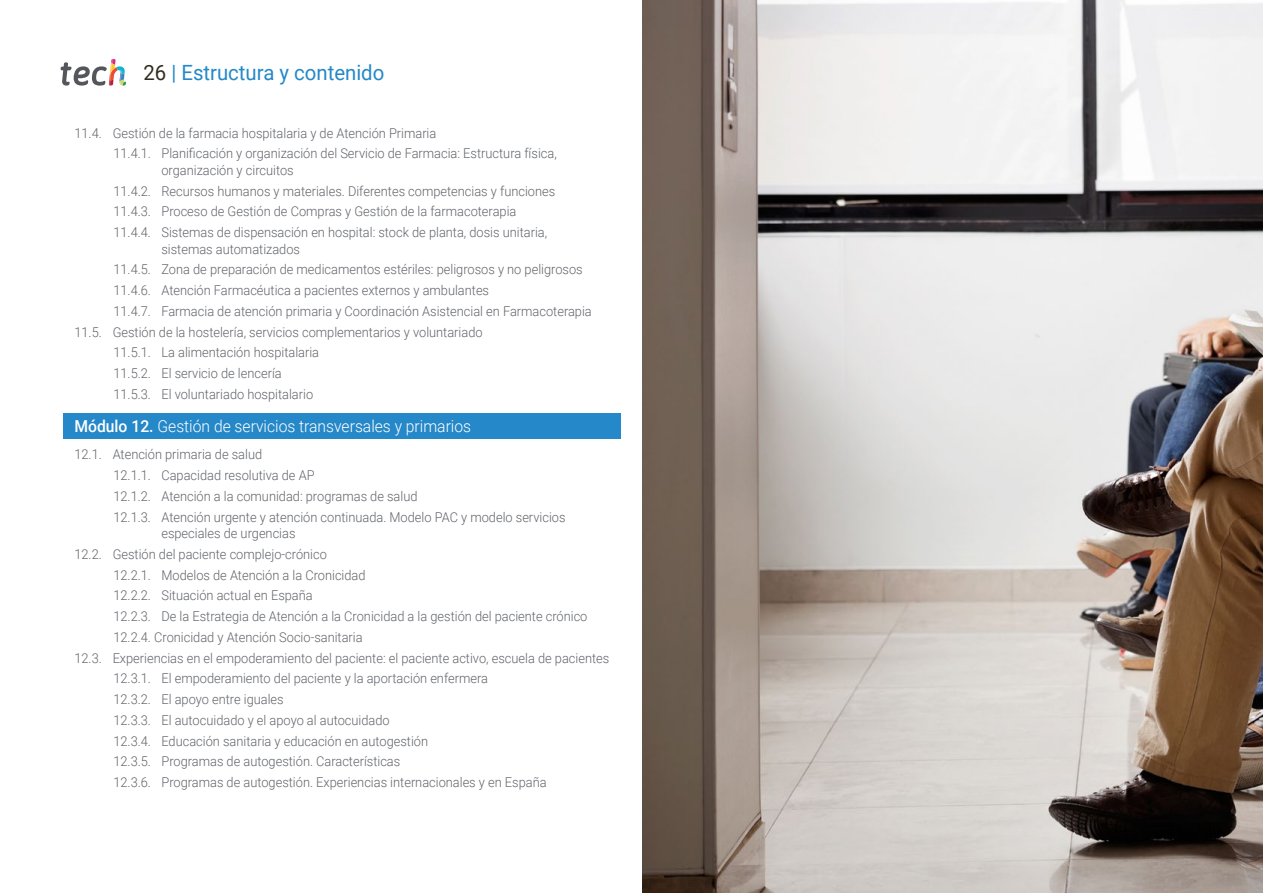
<style>
.page{position:relative;width:1263px;height:893px;background:#fff}
.page>*{position:absolute;margin:0;border:0;box-sizing:border-box;transform-origin:0 0}
.t1{font:21px "Roboto";color:#2488c9}
.t2{font:300 16.5px "Roboto";color:#fff;scale:.95 1}
.t3{font:300 13.5px/20.7px "Roboto";color:#61646a;scale:.95 1}
.s1{color:#312e20}
.s2{font-weight:500}
</style>
<div class="page">
<svg style="left:61px;top:59px;width:65px;height:27px"></svg>
<div style="left:63px;top:413px;width:558px;height:25px;background:#2488c9"></div>
<img style="left:642px;top:0;width:621px;height:893px">
<h1 class="t1" style="left:144px;top:57px;width:242px"><span class="s1">26</span> | Estructura y contenido</h1>
<p class="t3" style="left:113px;top:122px;width:468px;text-indent:-39px">11.4. Gestión de la farmacia hospitalaria y de Atención Primaria<br>11.4.1. Planificación y organización del Servicio de Farmacia: Estructura física,</p>
<p class="t3" style="left:113px;top:159px;width:467px;text-indent:48px">organización y circuitos<br>11.4.2. Recursos humanos y materiales. Diferentes competencias y funciones 11.4.3. Proceso de Gestión de Compras y Gestión de la farmacoterapia 11.4.4. Sistemas de dispensación en hospital: stock de planta, dosis unitaria,</p>
<p class="t3" style="left:161px;top:238px;width:147px">sistemas automatizados</p>
<p class="t3" style="left:113px;top:259px;width:495px">11.4.5. Zona de preparación de medicamentos estériles: peligrosos y no peligrosos</p>
<p class="t3" style="left:113px;top:280px;width:397px">11.4.6. Atención Farmacéutica a pacientes externos y ambulantes</p>
<p class="t3" style="left:113px;top:300px;width:505px">11.4.7. Farmacia de atención primaria y Coordinación Asistencial en Farmacoterapia</p>
<p class="t3" style="left:74px;top:321px;width:431px">11.5. Gestión de la hostelería, servicios complementarios y voluntariado</p>
<p class="t3" style="left:113px;top:342px;width:218px">11.5.1. La alimentación hospitalaria</p>
<p class="t3" style="left:113px;top:363px;width:179px">11.5.2. El servicio de lencería</p>
<p class="t3" style="left:113px;top:383px;width:212px">11.5.3. El voluntariado hospitalario</p>
<p class="t2" style="left:74px;top:415px;width:419px"><span class="s2">Módulo 12.</span> Gestión de servicios transversales y primarios</p>
<p class="t3" style="left:113px;top:444px;width:477px;text-indent:-39px">12.1. Atención primaria de salud<br>12.1.1. Capacidad resolutiva de AP<br>12.1.2. Atención a la comunidad: programas de salud<br>12.1.3. Atención urgente y atención continuada. Modelo PAC y modelo servicios</p>
<p class="t3" style="left:161px;top:522px;width:143px">especiales de urgencias</p>
<p class="t3" style="left:74px;top:543px;width:267px">12.2. Gestión del paciente complejo-crónico</p>
<p class="t3" style="left:113px;top:564px;width:267px">12.2.1. Modelos de Atención a la Cronicidad</p>
<p class="t3" style="left:113px;top:585px;width:211px">12.2.2. Situación actual en España</p>
<p class="t3" style="left:113px;top:605px;width:500px">12.2.3. De la Estrategia de Atención a la Cronicidad a la gestión del paciente crónico</p>
<p class="t3" style="left:113px;top:626px;width:264px">12.2.4. Cronicidad y Atención Socio-sanitaria</p>
<p class="t3" style="left:74px;top:647px;width:564px">12.3. Experiencias en el empoderamiento del paciente: el paciente activo, escuela de pacientes</p>
<p class="t3" style="left:113px;top:668px;width:396px">12.3.1. El empoderamiento del paciente y la aportación enfermera</p>
<p class="t3" style="left:113px;top:688px;width:181px">12.3.2. El apoyo entre iguales</p>
<p class="t3" style="left:113px;top:709px;width:292px">12.3.3. El autocuidado y el apoyo al autocuidado</p>
<p class="t3" style="left:113px;top:730px;width:333px">12.3.4. Educación sanitaria y educación en autogestión</p>
<p class="t3" style="left:113px;top:751px;width:303px">12.3.5. Programas de autogestión. Características</p>
<p class="t3" style="left:113px;top:771px;width:457px">12.3.6. Programas de autogestión. Experiencias internacionales y en España</p>
</div>
